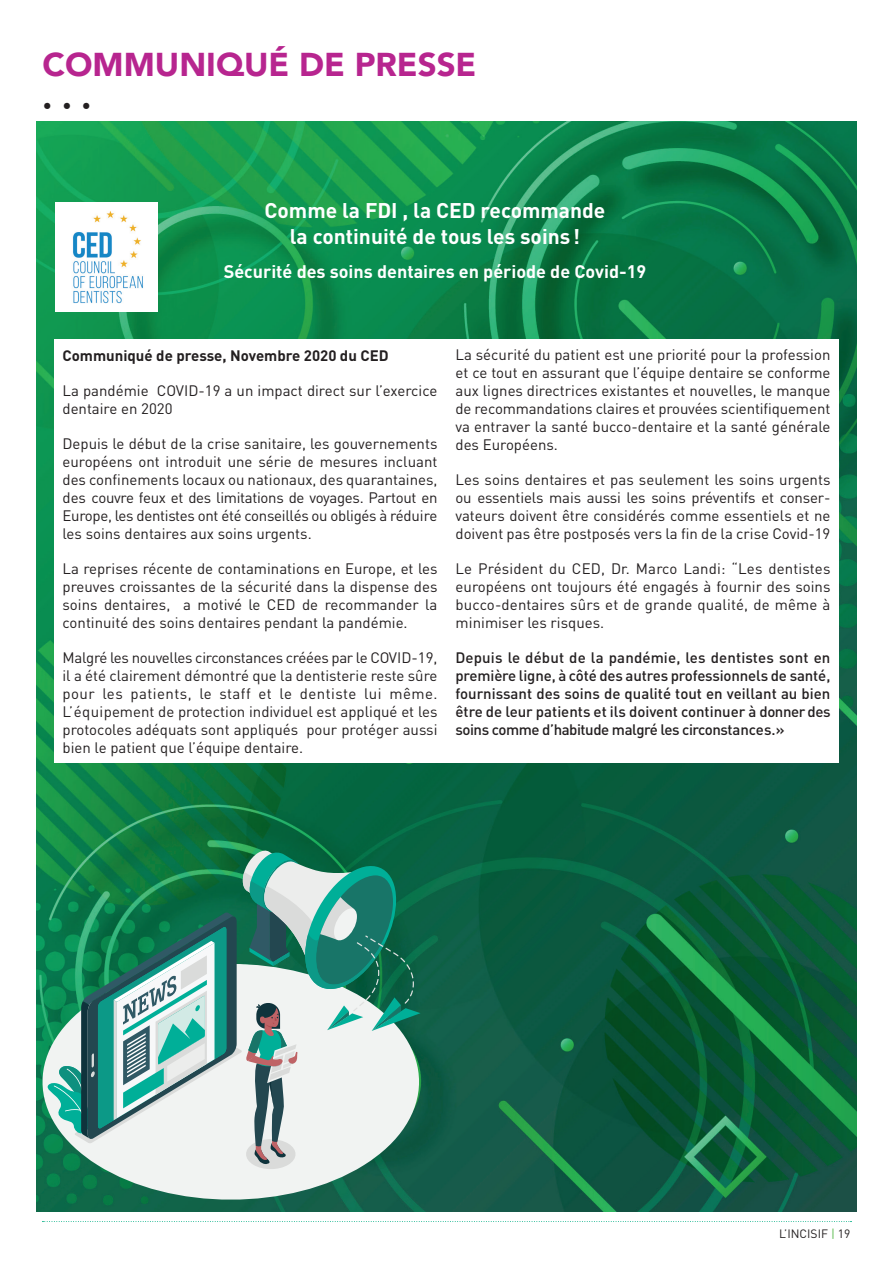
<style>
.page{position:relative;width:893px;height:1263px;background:#fff}
.page>*{position:absolute;margin:0;border:0;box-sizing:border-box;transform-origin:0 0}
.t1{font:900 33px/33px "Avenir";color:#b7258f}
.t2{font:700 21px/25.2px "DIN";color:#fff;text-align:center}
.t3{font:700 18px "DIN";color:#fff}
.t4{font:15px/18px "DIN";color:#231f20;text-align:justify}
.t5{font:500 15px/18px "DIN";letter-spacing:-.03em;color:#231f20;text-align:justify}
.t6{font:700 15px "DIN";color:#231f20}
.t7{font:12px "DIN";color:#231f20}
.s1{color:#231f20}
.s2{color:#55b949}
</style>
<div class="page">
<svg style="left:42px;top:1221px;width:809px;height:1px"></svg>
<img style="left:36px;top:122px;width:821px;height:1090px">
<svg style="left:54px;top:340px;width:785px;height:423px"></svg>
<svg style="left:55px;top:202px;width:103px;height:109px"></svg>
<img style="left:57px;top:202px;width:98px;height:109px">
<svg style="left:43px;top:952px;width:378px;height:247px"></svg>
<svg style="left:46px;top:850px;width:375px;height:320px"></svg>
<p class="t1" style="left:43px;top:47px;width:435px">COMMUNIQUÉ DE PRESSE <span class="s1">. . .</span></p>
<p class="t2" style="left:265px;top:197px;width:342px">Comme la FDI , la CED recommande la continuité de tous les soins!</p>
<p class="t3" style="left:224px;top:260px;width:424px">Sécurité des soins dentaires en période de Covid-19</p>
<p class="t6" style="left:63px;top:345px;width:328px">Communiqué de presse, Novembre 2020 du CED</p>
<p class="t4" style="left:63px;top:381px;width:376px">La pandémie COVID-19 a un impact direct sur l’exercice dentaire en 2020</p>
<p class="t4" style="left:63px;top:434px;width:376px">Depuis le début de la crise sanitaire, les gouvernements européens ont introduit une série de mesures incluant des confinements locaux ou nationaux, des quarantaines, des couvre feux et des limitations de voyages. Partout en Europe, les dentistes ont été conseillés ou obligés à réduire les soins dentaires aux soins urgents.</p>
<p class="t4" style="left:63px;top:559px;width:376px">La reprises récente de contaminations en Europe, et les preuves croissantes de la sécurité dans la dispense des soins dentaires, a motivé le CED de recommander la continuité des soins dentaires pendant la pandémie.</p>
<p class="t4" style="left:63px;top:648px;width:376px">Malgré les nouvelles circonstances créées par le COVID-19, il a été clairement démontré que la dentisterie reste sûre pour les patients, le staff et le dentiste lui même.<br>L’équipement de protection individuel est appliqué et les protocoles adéquats sont appliqués pour protéger aussi bien le patient que l’équipe dentaire.</p>
<p class="t4" style="left:455px;top:346px;width:376px">La sécurité du patient est une priorité pour la profession et ce tout en assurant que l’équipe dentaire se conforme aux lignes directrices existantes et nouvelles, le manque de recommandations claires et prouvées scientifiquement va entraver la santé bucco-dentaire et la santé générale des Européens.</p>
<p class="t4" style="left:455px;top:471px;width:376px">Les soins dentaires et pas seulement les soins urgents ou essentiels mais aussi les soins préventifs et conser&shy;vateurs doivent être considérés comme essentiels et ne doivent pas être postposés vers la fin de la crise Covid-19</p>
<p class="t4" style="left:455px;top:560px;width:376px">Le Président du CED, Dr. Marco Landi: “Les dentistes européens ont toujours été engagés à fournir des soins bucco-dentaires sûrs et de grande qualité, de même à minimiser les risques.</p>
<p class="t5" style="left:455px;top:648px;width:376px">Depuis le début de la pandémie, les dentistes sont en première ligne, à côté des autres professionnels de santé, fournissant des soins de qualité tout en veillant au bien être de leur patients et ils doivent continuer à donner des soins comme d’habitude malgré les circonstances.»</p>
<p class="t7" style="left:779px;top:1226px;width:73px">L’INCISIF <span class="s2">|</span> 19</p>
</div>
